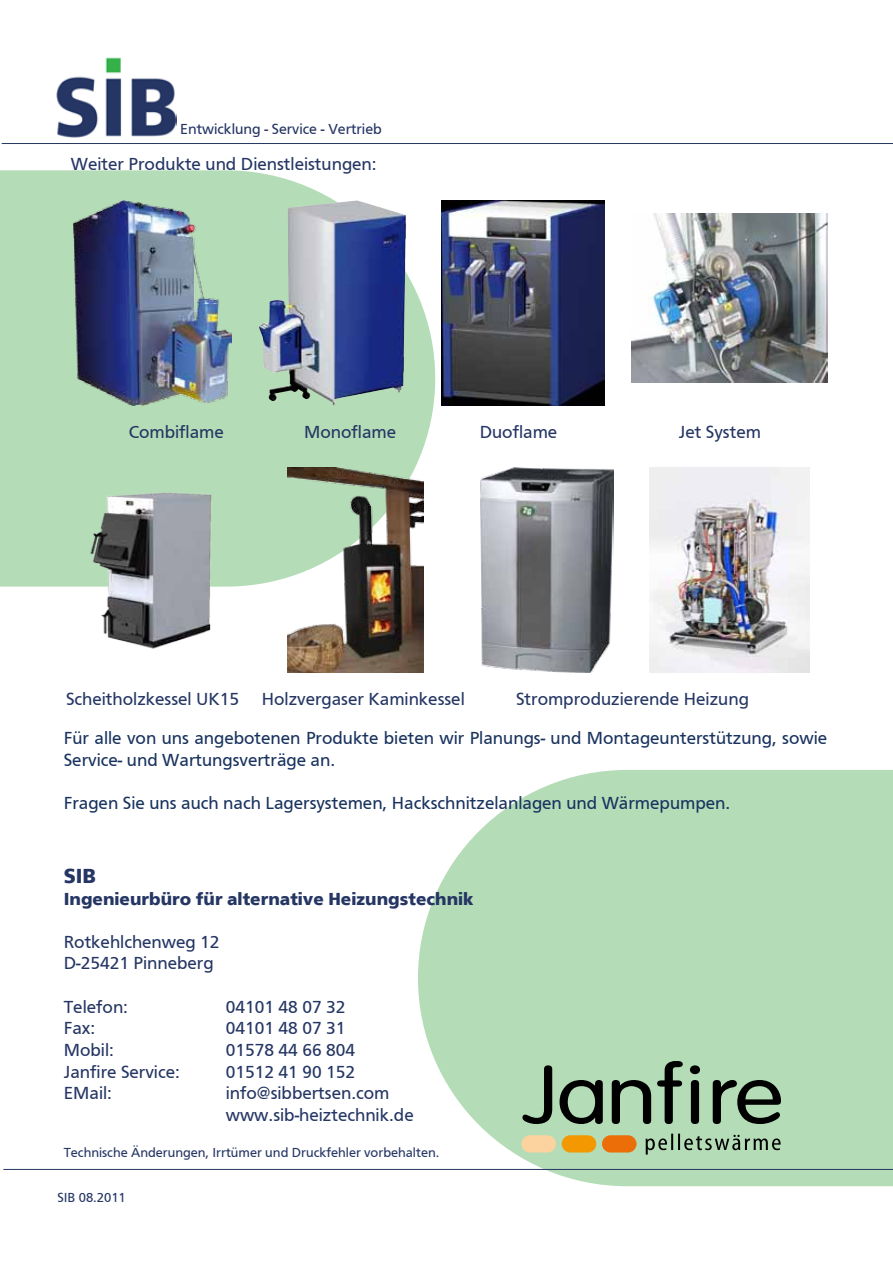
<style>
.page{position:relative;width:893px;height:1263px;background:#fff}
.page>*{position:absolute;margin:0;border:0;box-sizing:border-box;transform-origin:0 0}
.t1{font:700 21px "Frutus T";color:#253664}
.t2{font:18px/21.6px "Frutus T";color:#253664}
.t3{font:18px/21.6px "Frutus T";color:#19335f}
.t4{font:700 18px "Frutus T";color:#253664}
.t5{font:15px "Frutus T";color:#253664}
.t6{font:13.5px "Frutus T";color:#253664}
</style>
<div class="page">
<svg style="left:418px;top:770px;width:475px;height:416px;background:#bbdfbd"></svg>
<hr style="left:2px;top:143px;width:891px;height:1px;background:#253662">
<hr style="left:3px;top:1169px;width:890px;height:1px;background:#253664">
<svg style="left:0;top:170px;width:435px;height:417px;background:#aac9b8"></svg>
<img style="left:56px;top:57px;width:120px;height:81px">
<svg style="left:522px;top:1065px;width:81px;height:59px;background:#7a957b"></svg>
<svg style="left:612px;top:1061px;width:71px;height:63px;background:#79947a"></svg>
<svg style="left:690px;top:1065px;width:91px;height:59px;background:#779278"></svg>
<svg style="left:646px;top:1133px;width:135px;height:21px;background:#8eae90"></svg>
<div style="left:521px;top:1135px;width:35px;height:17px;background:#fcd29e;border-radius:9px"></div>
<div style="left:562px;top:1135px;width:34px;height:17px;background:#f39800;border-radius:9px"></div>
<div style="left:602px;top:1135px;width:34px;height:17px;background:#eb6e08;border-radius:9px"></div>
<img style="left:441px;top:200px;width:163px;height:205px">
<img style="left:74px;top:200px;width:158px;height:205px">
<img style="left:259px;top:208px;width:32px;height:193px">
<img style="left:631px;top:213px;width:196px;height:169px">
<img style="left:481px;top:467px;width:133px;height:205px">
<img style="left:71px;top:488px;width:164px;height:161px">
<img style="left:287px;top:467px;width:137px;height:205px">
<img style="left:650px;top:467px;width:160px;height:205px">
<p class="t5" style="left:180px;top:120px;width:203px">Entwicklung - Service - Vertrieb</p>
<p class="t2" style="left:71px;top:153px;width:307px">Weiter Produkte und Dienstleistungen:</p>
<p class="t2" style="left:129px;top:421px;width:97px">Combiflame</p>
<p class="t2" style="left:304px;top:421px;width:93px">Monoflame</p>
<p class="t2" style="left:480px;top:421px;width:79px">Duoflame</p>
<p class="t2" style="left:679px;top:421px;width:84px">Jet System</p>
<p class="t2" style="left:66px;top:688px;width:175px">Scheitholzkessel UK15</p>
<p class="t2" style="left:262px;top:688px;width:204px">Holzvergaser Kaminkessel</p>
<p class="t2" style="left:516px;top:688px;width:234px">Stromproduzierende Heizung</p>
<p class="t3" style="left:64px;top:727px;width:765px">Für alle von uns angebotenen Produkte bieten wir Planungs- und Montageunterstützung, sowie<br>Service- und Wartungsverträge an.</p>
<p class="t3" style="left:64px;top:792px;width:668px">Fragen Sie uns auch nach Lagersystemen, Hackschnitzelanlagen und Wärmepumpen.</p>
<p class="t1" style="left:64px;top:864px;width:34px">SIB</p>
<p class="t4" style="left:64px;top:888px;width:411px">Ingenieurbüro für alternative Heizungstechnik</p>
<p class="t2" style="left:64px;top:931px;width:157px">Rotkehlchenweg 12<br>D-25421 Pinneberg</p>
<p class="t2" style="left:64px;top:995px;width:66px">Telefon:</p>
<p class="t2" style="left:226px;top:995px;width:121px">04101 48 07 32</p>
<p class="t2" style="left:64px;top:1017px;width:33px">Fax:</p>
<p class="t2" style="left:226px;top:1017px;width:121px">04101 48 07 31</p>
<p class="t2" style="left:64px;top:1039px;width:52px">Mobil:</p>
<p class="t2" style="left:226px;top:1039px;width:131px">01578 44 66 804</p>
<p class="t2" style="left:64px;top:1060px;width:118px">Janfire Service:</p>
<p class="t2" style="left:226px;top:1060px;width:131px">01512 41 90 152</p>
<p class="t2" style="left:64px;top:1082px;width:50px">EMail:</p>
<p class="t2" style="left:226px;top:1082px;width:189px">info@sibbertsen.com www.sib-heiztechnik.de</p>
<p class="t6" style="left:64px;top:1144px;width:377px">Technische Änderungen, Irrtümer und Druckfehler vorbehalten.</p>
<p class="t6" style="left:57px;top:1189px;width:70px">SIB 08.2011</p>
</div>
